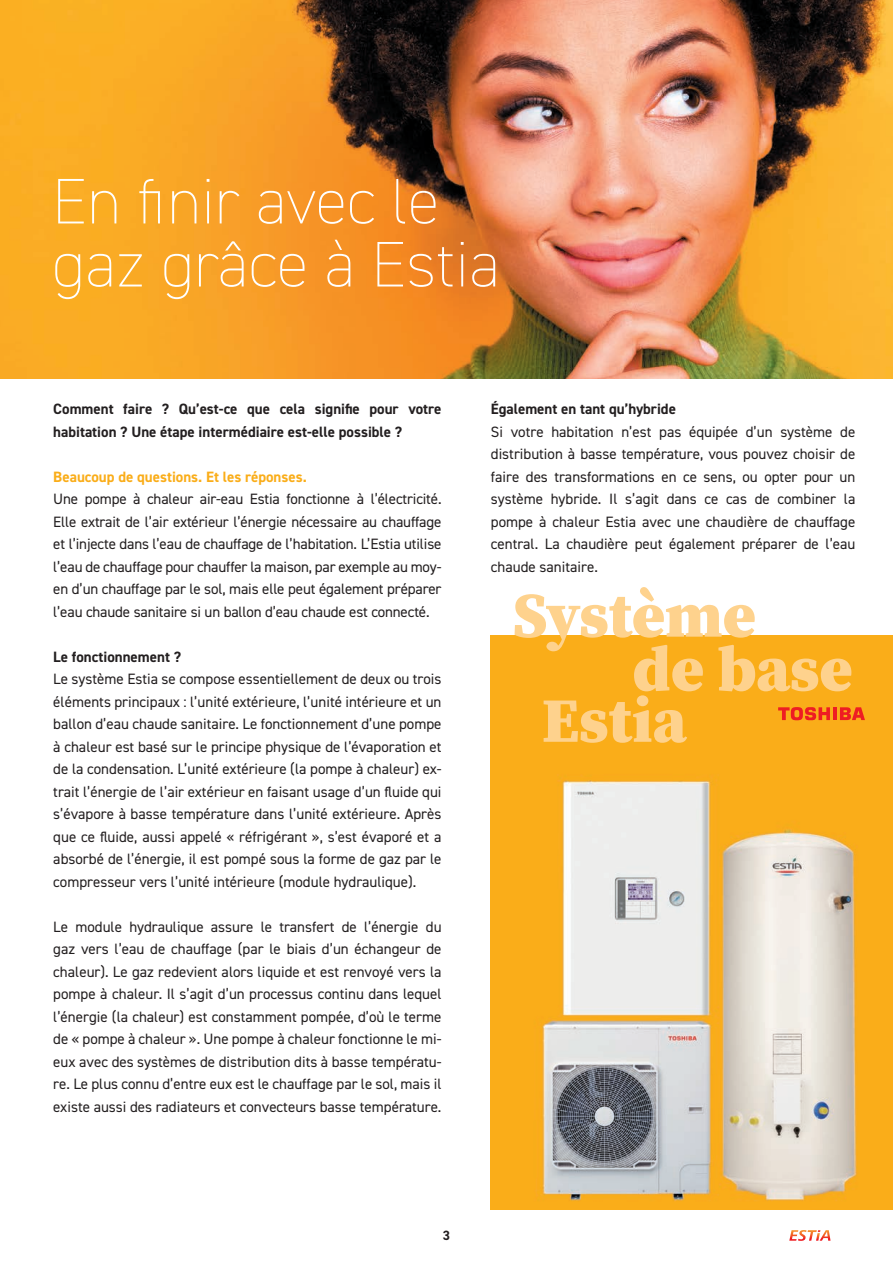
<style>
.page{position:relative;width:893px;height:1263px;background:#fff}
.page>*{position:absolute;margin:0;border:0;box-sizing:border-box;transform-origin:0 0}
.t1{font:200 64.5px/63px "DIN2014";color:#fff}
.t2{font:63.3px/51.4px "Source Serif Variable";color:#fed28d}
.t3{font:15px/22.5px "DIN2014";color:#231f20;text-align:justify}
.t4{font:700 15px/22.5px "DIN2014";color:#231f20}
.t5{font:700 15px "DIN2014";color:#faad19}
.t6{font:700 13.5px "DIN2014";color:#231f20}
</style>
<div class="page">
<img style="left:0;top:0;width:893px;height:378px">
<svg style="left:789px;top:1230px;width:41px;height:11px"></svg>
<div style="left:490px;top:635px;width:403px;height:575px;background:#faad19"></div>
<img style="left:536px;top:720px;width:329px;height:481px">
<hr style="left:833px;top:707px;width:4px;height:13px;background:#ee1d23">
<svg style="left:840px;top:707px;width:25px;height:13px"></svg>
<svg style="left:778px;top:707px;width:52px;height:13px"></svg>
<h1 class="t1" style="left:52px;top:170px;width:449px">En finir avec le gaz grâce à Estia</h1>
<p class="t4" style="left:53px;top:397px;width:390px">Comment faire ? Qu’est-ce que cela signifie pour votre habitation ? Une étape intermédiaire est-elle possible ?</p>
<p class="t5" style="left:53px;top:466px;width:255px">Beaucoup de questions. Et les réponses.</p>
<p class="t3" style="left:53px;top:487px;width:390px">Une pompe à chaleur air-eau Estia fonctionne à l’électricité.<br>Elle extrait de l’air extérieur l’énergie nécessaire au chauffage et l’injecte dans l’eau de chauffage de l’habitation. L’Estia utilise l’eau de chauffage pour chauffer la maison, par exemple au moy&shy;en d’un chauffage par le sol, mais elle peut également préparer l’eau chaude sanitaire si un ballon d’eau chaude est connecté.</p>
<p class="t4" style="left:53px;top:645px;width:129px">Le fonctionnement ?</p>
<p class="t3" style="left:53px;top:667px;width:390px">Le système Estia se compose essentiellement de deux ou trois éléments principaux : l’unité extérieure, l’unité intérieure et un ballon d’eau chaude sanitaire. Le fonctionnement d’une pompe à chaleur est basé sur le principe physique de l’évaporation et de la condensation. L’unité extérieure (la pompe à chaleur) ex&shy;trait l’énergie de l’air extérieur en faisant usage d’un fluide qui s’évapore à basse température dans l’unité extérieure. Après que ce fluide, aussi appelé « réfrigérant », s’est évaporé et a absorbé de l’énergie, il est pompé sous la forme de gaz par le compresseur vers l’unité intérieure (module hydraulique).</p>
<p class="t3" style="left:53px;top:915px;width:390px">Le module hydraulique assure le transfert de l’énergie du gaz vers l’eau de chauffage (par le biais d’un échangeur de chaleur). Le gaz redevient alors liquide et est renvoyé vers la pompe à chaleur. Il s’agit d’un processus continu dans lequel l’énergie (la chaleur) est constamment pompée, d’où le terme de « pompe à chaleur ». Une pompe à chaleur fonctionne le mi&shy;eux avec des systèmes de distribution dits à basse températu&shy;re. Le plus connu d’entre eux est le chauffage par le sol, mais il existe aussi des radiateurs et convecteurs basse température.</p>
<p class="t4" style="left:491px;top:397px;width:187px">Également en tant qu’hybride</p>
<p class="t3" style="left:491px;top:420px;width:366px">Si votre habitation n’est pas équipée d’un système de distribution à basse température, vous pouvez choisir de faire des transformations en ce sens, ou opter pour un système hybride. Il s’agit dans ce cas de combiner la pompe à chaleur Estia avec une chaudière de chauffage central. La chaudière peut également préparer de l’eau chaude sanitaire.</p>
<h2 class="t2" style="left:513px;top:590px;width:245px">Système</h2>
<h2 class="t2" style="left:542px;top:643px;width:312px;text-indent:91px">de base<br>Estia</h2>
<p class="t6" style="left:443px;top:1226px;width:9px">3</p>
</div>
